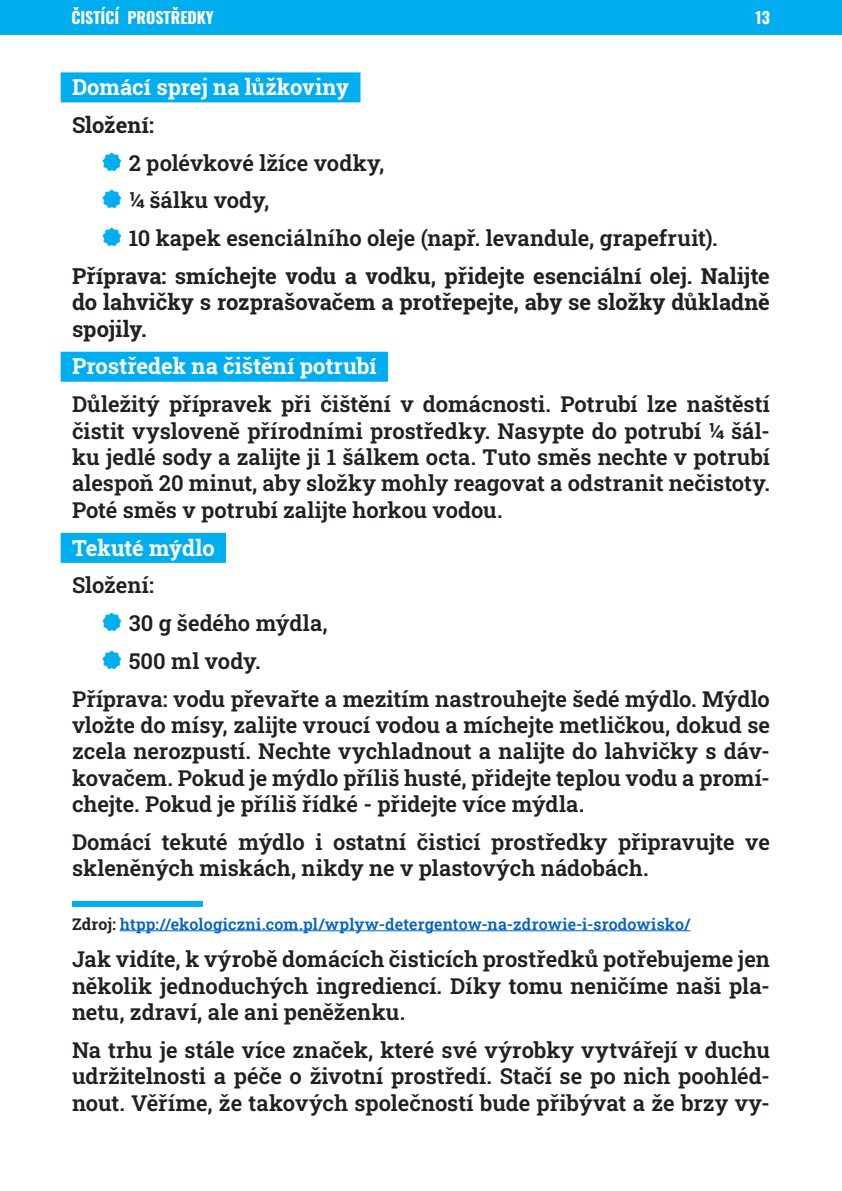
<style>
.page{position:relative;width:842px;height:1191px;background:#fff}
.page>*{position:absolute;margin:0;border:0;box-sizing:border-box;transform-origin:0 0}
.Paragraph_Style_1{font:600 22px/26.4px "Roboto Slab";color:#231f20;text-align:justify}
.Paragraph_Style_1-2{font:700 22px/26.4px "Roboto Slab";color:#231f20;text-align:justify}
.Bullet{font:700 22px "Roboto Slab";letter-spacing:-.005em;color:#fff}
.Figure{font:600 16px "Roboto Slab";letter-spacing:.01em;color:#0563c1}
.t1{font:700 16px "Oswald";color:#fff}
.s1{font-family:"Nexa Rust Extras Free";font-weight:400;font-size:46px;color:#00aeef}
.s2{font-weight:700;color:#231f20}
</style>
<div class="page">
<div style="left:0;top:0;width:842px;height:34px;background:#00aeef"></div>
<div style="left:61px;top:72px;width:299px;height:30px;background:#00aeef"></div>
<div style="left:61px;top:352px;width:327px;height:30px;background:#00aeef"></div>
<div style="left:61px;top:533px;width:165px;height:30px;background:#00aeef"></div>
<div style="left:72px;top:901px;width:131px;height:6px;background:#00aeef"></div>
<hr style="left:120px;top:930px;width:570px;height:1px;background:#0563c1">
<p class="t1" style="left:71px;top:3px;width:144px">ČISTÍCÍ PROSTŘEDKY</p>
<p class="t1" style="left:755px;top:3px;width:16px">13</p>
<p class="Bullet" style="left:72px;top:72px;width:279px">Domácí sprej na lůžkoviny</p>
<p class="Paragraph_Style_1-2" style="left:72px;top:111px;width:83px">Složení:</p>
<p class="Paragraph_Style_1" style="left:100px;top:149px;width:285px"><span class="s1">A</span> 2 polévkové lžíce vodky,</p>
<p class="Paragraph_Style_1" style="left:100px;top:187px;width:170px"><span class="s1">A</span> ¼ šálku vody,</p>
<p class="Paragraph_Style_1" style="left:100px;top:224px;width:619px"><span class="s1">A</span> 10 kapek esenciálního oleje (např. levandule, grapefruit).</p>
<p class="Paragraph_Style_1-2" style="left:72px;top:262px;width:699px">Příprava: smíchejte vodu a vodku, přidejte esenciální olej. Nalijte do lahvičky s rozprašovačem a protřepejte, aby se složky důkladně spojily.</p>
<p class="Bullet" style="left:72px;top:351px;width:306px">Prostředek na čištění potrubí</p>
<p class="Paragraph_Style_1" style="left:72px;top:390px;width:699px">Důležitý přípravek při čištění v domácnosti. Potrubí lze naštěstí čistit vysloveně přírodními prostředky. Nasypte do potrubí ¼ šál&shy;ku jedlé sody a zalijte ji 1 šálkem octa. Tuto směs nechte v potrubí alespoň 20 minut, aby složky mohly reagovat a odstranit nečistoty.<br>Poté směs v potrubí zalijte horkou vodou.</p>
<p class="Bullet" style="left:72px;top:532px;width:144px">Tekuté mýdlo</p>
<p class="Paragraph_Style_1" style="left:72px;top:571px;width:83px">Složení:</p>
<p class="Paragraph_Style_1" style="left:100px;top:609px;width:229px"><span class="s1">A</span> 30 g šedého mýdla,</p>
<p class="Paragraph_Style_1" style="left:100px;top:647px;width:162px"><span class="s1">A</span> 500 ml vody.</p>
<p class="Paragraph_Style_1" style="left:72px;top:685px;width:699px">Příprava: vodu převařte a mezitím nastrouhejte šedé mýdlo. Mýdlo vložte do mísy, zalijte vroucí vodou a míchejte metličkou, dokud se zcela nerozpustí. Nechte vychladnout a nalijte do lahvičky s dáv&shy;kovačem. Pokud je mýdlo příliš husté, přidejte teplou vodu a promí&shy;chejte. Pokud je příliš řídké - přidejte více mýdla.</p>
<p class="Paragraph_Style_1" style="left:72px;top:828px;width:699px">Domácí tekuté mýdlo i ostatní čisticí prostředky připravujte ve skleněných miskách, nikdy ne v plastových nádobách.</p>
<p class="Figure" style="left:72px;top:913px;width:620px"><span class="s2">Zdroj:</span> htpp://ekologiczni.com.pl/wplyw-detergentow-na-zdrowie-i-srodowisko/</p>
<p class="Paragraph_Style_1" style="left:72px;top:945px;width:699px">Jak vidíte, k výrobě domácích čisticích prostředků potřebujeme jen několik jednoduchých ingrediencí. Díky tomu neničíme naši pla&shy;netu, zdraví, ale ani peněženku.</p>
<p class="Paragraph_Style_1" style="left:72px;top:1036px;width:699px">Na trhu je stále více značek, které své výrobky vytvářejí v duchu udržitelnosti a péče o životní prostředí. Stačí se po nich poohléd&shy;nout. Věříme, že takových společností bude přibývat a že brzy vy-</p>
</div>
